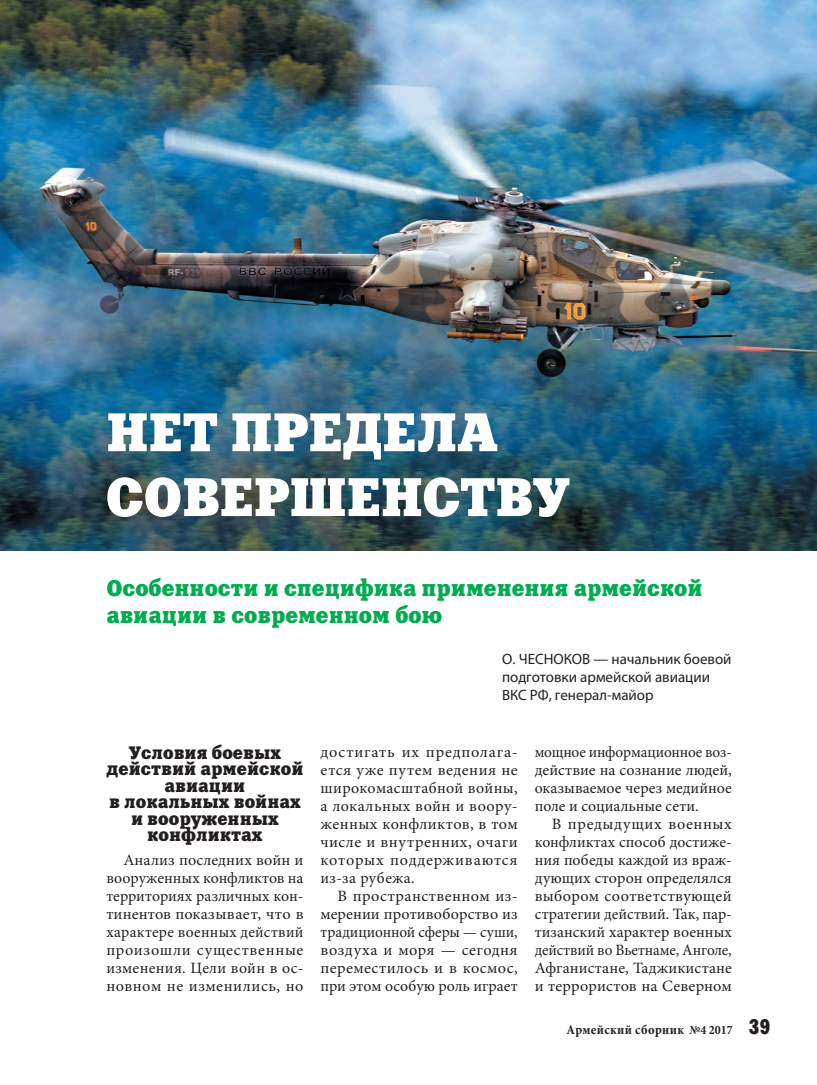
<style>
.page{position:relative;width:817px;height:1085px;background:#fff}
.page>*{position:absolute;margin:0;border:0;box-sizing:border-box;transform-origin:0 0}
.t1{font:54px/64.8px "Xenia C";color:#fff}
.t2{font:22.5px/27px "Xenia C";color:#00ac4f}
.t3{font:18px/16.5px "Xenia C";color:#231f20;text-align:center}
.t4{font:15.75px/18px "Minion Pro";letter-spacing:.02em;color:#231f20;text-align:justify}
.t5{font:15px/18px "Myriad Pro";color:#231f20}
.t6{font:700 condensed 13.5px "Minion Pro";letter-spacing:.025em;color:#231f20}
.s1{font-size:12.75px}
.s2{font-family:"Xenia C";font-weight:400;font-stretch:normal;font-size:21px}
</style>
<div class="page">
<img style="left:0;top:0;width:816px;height:550px">
<h1 class="t1" style="left:106px;top:400px;width:465px">НЕТ ПРЕДЕЛА<br>СОВЕРШЕНСТВУ</h1>
<h2 class="t2" style="left:106px;top:574px;width:597px">Особенности и специфика применения армейской авиации в современном бою</h2>
<p class="t3" style="left:106px;top:744px;width:199px">Условия боевых действий армейской авиации<br>в локальных войнах и вооруженных конфликтах</p>
<p class="t4" style="left:106px;top:850px;width:199px;text-indent:17px">Анализ последних войн и вооруженных конфликтов на территориях различных кон&shy;тинентов показывает, что в характере военных действий произошли существенные изменения. Цели войн в ос&shy;новном не изменились, но</p>
<p class="t5" style="left:502px;top:650px;width:231px">О. ЧЕСНОКОВ — начальник боевой подготовки армейской авиации<br>ВКС РФ, генерал-майор</p>
<p class="t4" style="left:320px;top:742px;width:199px">достигать их предполага&shy;ется уже путем ведения не широкомасштабной войны, а локальных войн и воору&shy;женных конфликтов, в том числе и внутренних, очаги которых поддерживаются из-за рубежа.</p>
<p class="t4" style="left:320px;top:886px;width:199px;text-indent:17px">В пространственном из&shy;мерении противоборство из традиционной сферы — суши, воздуха и моря — сегодня переместилось и в космос, при этом особую роль играет</p>
<p class="t4" style="left:534px;top:742px;width:199px">мощное информационное воз&shy;действие на сознание людей, оказываемое через медийное поле и социальные сети.</p>
<p class="t4" style="left:534px;top:814px;width:199px;text-indent:17px">В предыдущих военных конфликтах способ достиже&shy;ния победы каждой из враж&shy;дующих сторон определялся выбором соответствующей стратегии действий. Так, пар&shy;тизанский характер военных действий во Вьетнаме, Анголе, Афганистане, Таджикистане и террористов на Северном</p>
<p class="t6" style="left:566px;top:1020px;width:205px">Армейский сборник <span class="s1">№4 2017</span> <span class="s2">39</span></p>
</div>
